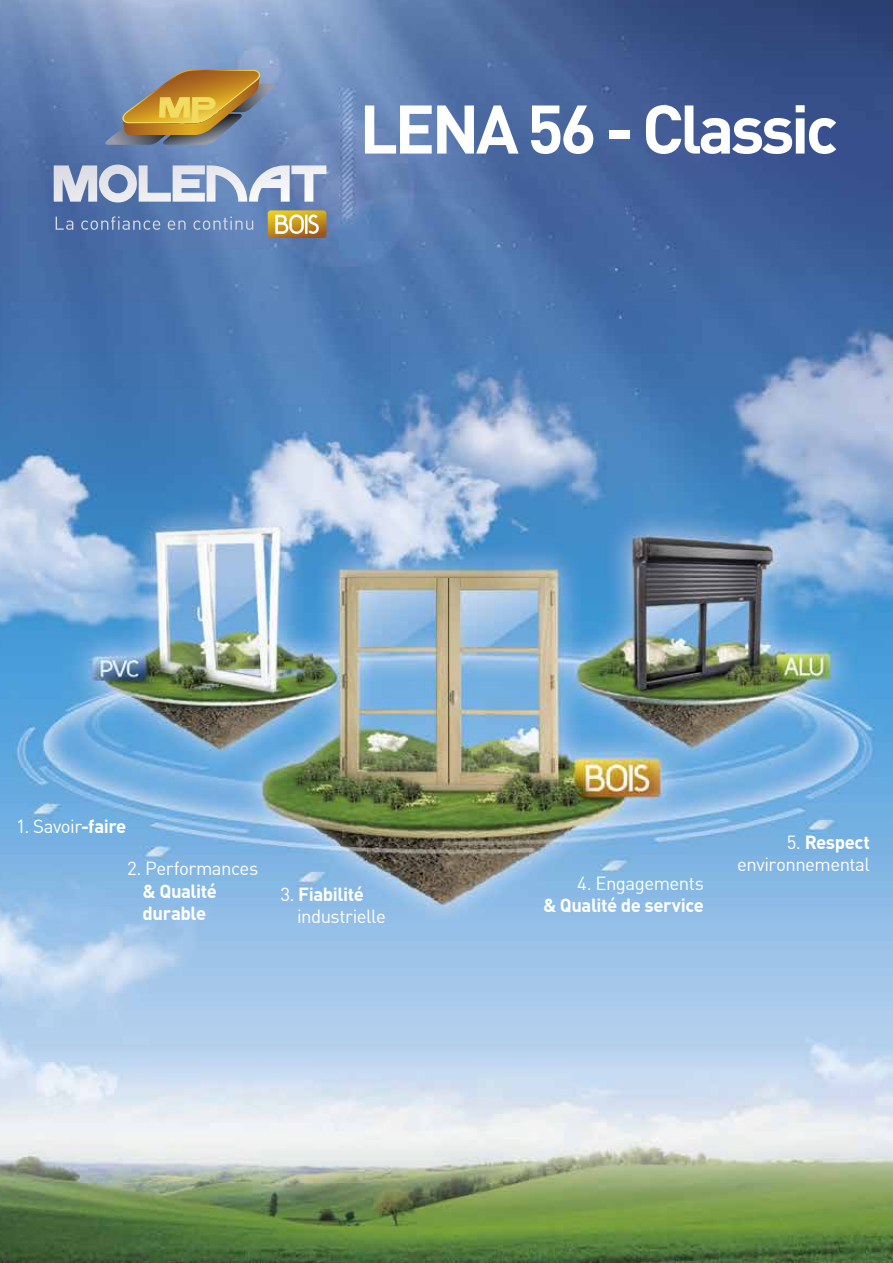
<style>
.page{position:relative;width:893px;height:1263px;background:#fff}
.page>*{position:absolute;margin:0;border:0;box-sizing:border-box;transform-origin:0 0}
.t1{font:67.5px "DINBOLD Bold";letter-spacing:-.055em;color:#fff}
.t2{font:18.6px "DINREGULAR";letter-spacing:-.03em;color:#fff}
.t3{font:18.6px/22.4px "DINBOLD Bold";letter-spacing:-.025em;color:#fff}
.s1{font-family:"DINBOLD Bold"}
.s2{font-family:"DINREGULAR"}
</style>
<div class="page">
<img style="left:0;top:0;width:893px;height:1263px">
<svg style="left:268px;top:210px;width:58px;height:28px;background:#cfab56"></svg>
<svg style="left:56px;top:217px;width:17px;height:13px"></svg>
<svg style="left:81px;top:216px;width:79px;height:14px"></svg>
<svg style="left:168px;top:220px;width:18px;height:10px"></svg>
<svg style="left:193px;top:217px;width:60px;height:13px"></svg>
<svg style="left:54px;top:165px;width:272px;height:37px"></svg>
<svg style="left:105px;top:70px;width:170px;height:75px;background:#998b6d"></svg>
<h1 class="t1" style="left:359px;top:85px;width:480px">LENA 56 - Classic</h1>
<p class="t2" style="left:16px;top:814px;width:112px">1. Savoir<span class="s1">-faire</span></p>
<p class="t2" style="left:127px;top:857px;width:133px">2. Performances</p>
<p class="t3" style="left:143px;top:879px;width:76px">&amp; Qualité durable</p>
<p class="t3" style="left:280px;top:882px;width:85px"><span class="s2">3.</span> Fiabilité</p>
<p class="t2" style="left:297px;top:905px;width:91px">industrielle</p>
<p class="t2" style="left:577px;top:872px;width:128px">4. Engagements</p>
<p class="t3" style="left:543px;top:893px;width:162px">&amp; Qualité de service</p>
<p class="t3" style="left:787px;top:830px;width:85px"><span class="s2">5.</span> Respect</p>
<p class="t2" style="left:737px;top:853px;width:134px">environnemental</p>
</div>
